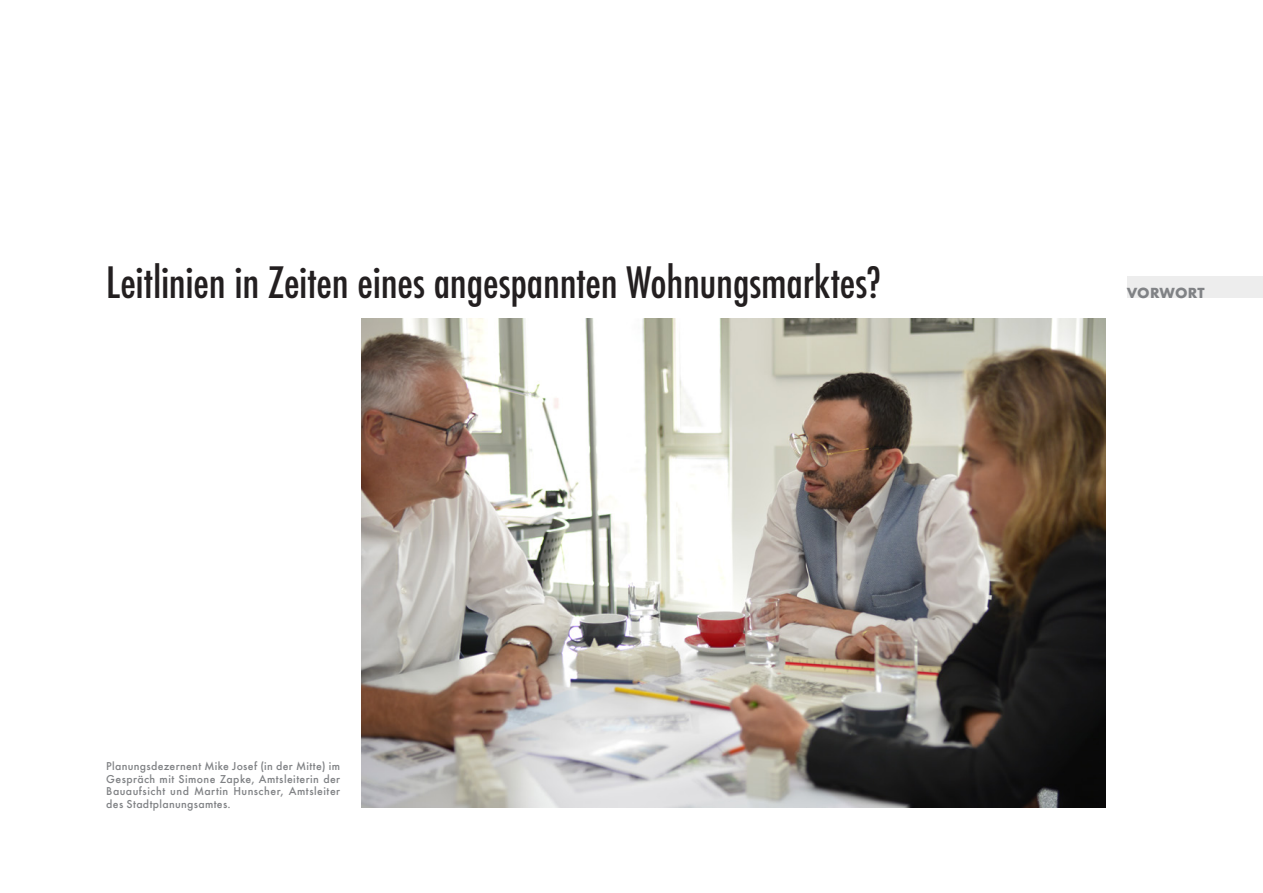
<style>
.page{position:relative;width:1263px;height:893px;background:#fff}
.page>*{position:absolute;margin:0;border:0;box-sizing:border-box;transform-origin:0 0}
.t1{font:500 condensed 42px "Futura";letter-spacing:-.005em;color:#231f20}
.t2{font:700 13.5px "Futura";letter-spacing:.005em;color:#808285}
.Fliesstext_NEU{font:500 10.5px/12.6px "Futura";letter-spacing:.04em;color:#808285;text-align:justify}
</style>
<div class="page">
<div style="left:1127px;top:276px;width:136px;height:22px;background:#ededed"></div>
<img style="left:361px;top:319px;width:745px;height:489px">
<p class="t1" style="left:106px;top:255px;width:777px">Leitlinien in Zeiten eines angespannten Wohnungsmarktes?</p>
<p class="Fliesstext_NEU" style="left:106px;top:760px;width:235px">Planungsdezernent Mike Josef (in der Mitte) im Gespräch mit Simone Zapke, Amtsleiterin der Bauaufsicht und Martin Hunscher, Amtsleiter des Stadtplanungsamtes.</p>
<p class="t2" style="left:1127px;top:283px;width:79px">VORWORT</p>
</div>
